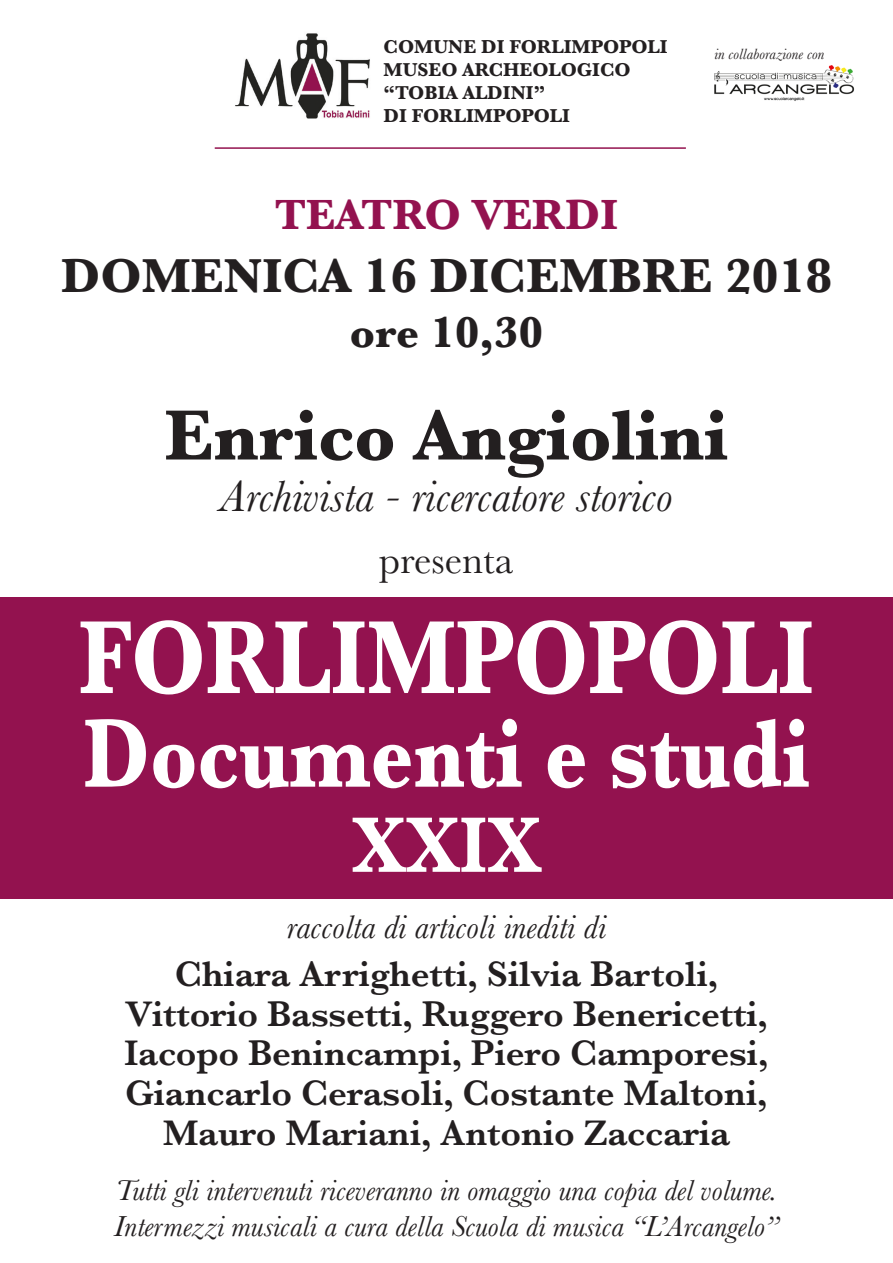
<style>
.page{position:relative;width:893px;height:1263px;background:#fff}
.page>*{position:absolute;margin:0;border:0;box-sizing:border-box;transform-origin:0 0}
.t1{font:700 108px "Baskerville";color:#fff;scale:.83 1}
.t2{font:700 100.8px "Baskerville";color:#fff;scale:.83 1}
.t3{font:700 81.75px "Baskerville";color:#fff;scale:.83 1}
.t4{font:700 73.8px "Baskerville";color:#231f20}
.t5{font:700 49.5px "Baskerville";color:#231f20}
.t6{font:italic 45.45px "Baskerville";color:#231f20}
.t7{font:700 45px "Baskerville";color:#231f20}
.t8{font:700 43.8px "Baskerville";color:#93124f}
.t9{font:39.75px "Baskerville";color:#231f20}
.t10{font:600 36.9px "Baskerville";letter-spacing:-.005em;color:#231f20}
.t11{font:italic 34.05px "Baskerville";color:#231f20}
.t12{font:italic 30px "Baskerville";color:#231f20}
.t13{font:700 19.35px "Baskerville";color:#231f20}
.t14{font:italic 15.45px "Baskerville";color:#231f20}
</style>
<div class="page">
<div style="left:0;top:597px;width:893px;height:302px;background:#93124f"></div>
<img style="left:235px;top:33px;width:135px;height:86px">
<img style="left:714px;top:65px;width:141px;height:36px">
<hr style="left:215px;top:147px;width:471px;height:2px;background:#93124f">
<p class="t13" style="left:384px;top:33px;width:286px">COMUNE DI FORLIMPOPOLI</p>
<p class="t13" style="left:384px;top:56px;width:249px">MUSEO ARCHEOLOGICO</p>
<p class="t13" style="left:384px;top:79px;width:163px">“TOBIA ALDINI”</p>
<p class="t13" style="left:384px;top:103px;width:188px">DI FORLIMPOPOLI</p>
<p class="t14" style="left:714px;top:44px;width:111px">in collaborazione con</p>
<p class="t8" style="left:275px;top:184px;width:345px">TEATRO VERDI</p>
<p class="t5" style="left:61px;top:241px;width:773px">DOMENICA 16 DICEMBRE 2018</p>
<p class="t7" style="left:350px;top:301px;width:195px">ore 10,30</p>
<p class="t4" style="left:164px;top:384px;width:565px">Enrico Angiolini</p>
<p class="t6" style="left:220px;top:466px;width:454px">Archivista - ricercatore storico</p>
<p class="t9" style="left:379px;top:535px;width:136px">presenta</p>
<p class="t1" style="left:78px;top:583px;width:888px">FORLIMPOPOLI</p>
<p class="t2" style="left:83px;top:684px;width:878px">Documenti e studi</p>
<p class="t3" style="left:352px;top:788px;width:230px">XXIX</p>
<p class="t11" style="left:287px;top:904px;width:321px">raccolta di articoli inediti di</p>
<p class="t10" style="left:175px;top:948px;width:545px">Chiara Arrighetti, Silvia Bartoli,</p>
<p class="t10" style="left:125px;top:988px;width:644px">Vittorio Bassetti, Ruggero Benericetti,</p>
<p class="t10" style="left:125px;top:1027px;width:645px">Iacopo Benincampi, Piero Camporesi,</p>
<p class="t10" style="left:125px;top:1067px;width:644px">Giancarlo Cerasoli, Costante Maltoni,</p>
<p class="t10" style="left:163px;top:1107px;width:569px">Mauro Mariani, Antonio Zaccaria</p>
<p class="t12" style="left:116px;top:1170px;width:663px">Tutti gli intervenuti riceveranno in omaggio una copia del volume.</p>
<p class="t12" style="left:114px;top:1206px;width:666px">Intermezzi musicali a cura della Scuola di musica “L’Arcangelo”</p>
</div>
